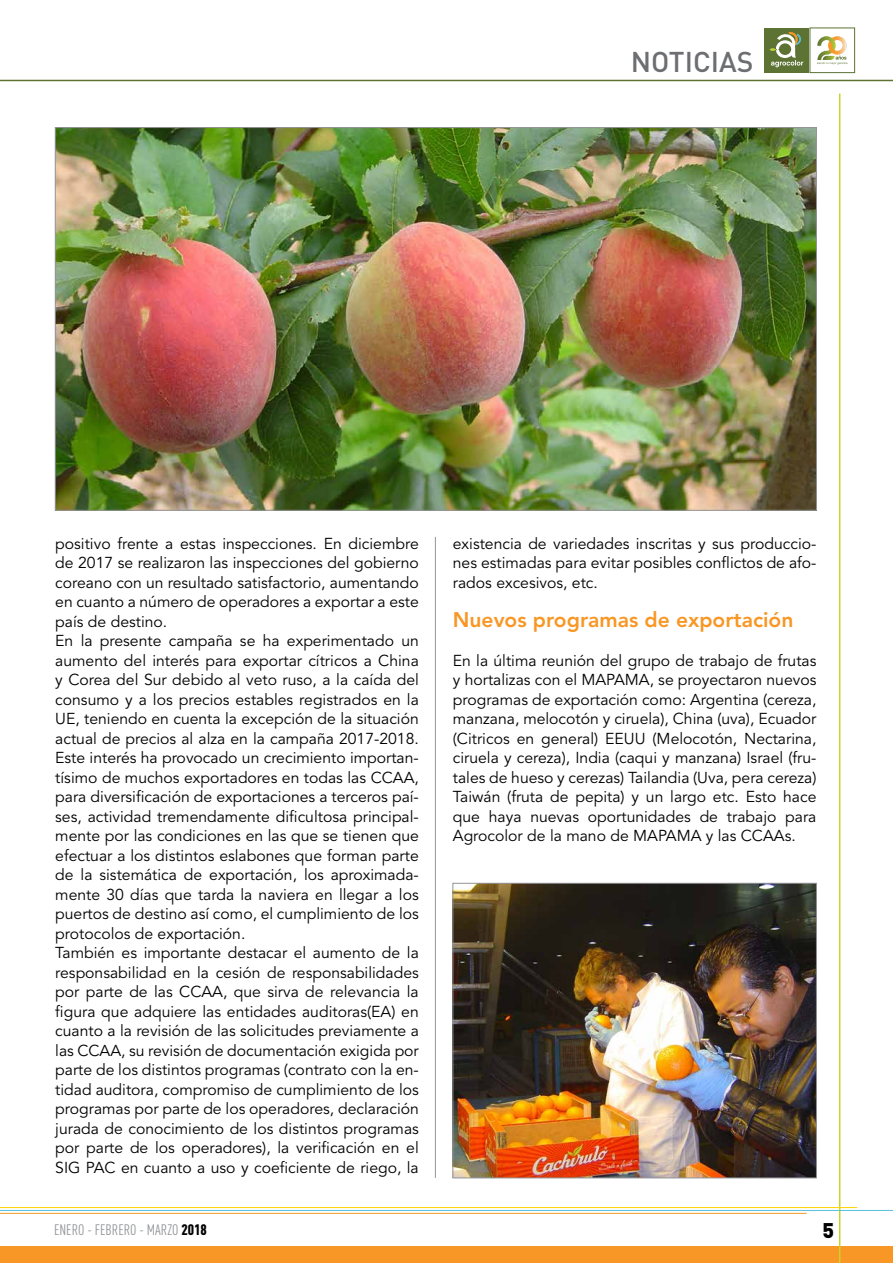
<style>
.page{position:relative;width:893px;height:1263px;background:#fff}
.page>*{position:absolute;margin:0;border:0;box-sizing:border-box;transform-origin:0 0}
.t1{font:500 28.35px "DIN";color:#6d6e71}
.t2{font:800 21px "Avenir LT Std";color:#f89725}
.t3{font:900 21px "DIN";color:#000}
.t4{font:15.75px/19.5px "Avenir LT Std";color:#000;text-align:justify}
.t5{font:15px "DIN Cond";color:#939598}
.s1{font-weight:900;color:#000}
</style>
<div class="page">
<div style="left:0;top:1246px;width:893px;height:17px;background:#f89725"></div>
<hr style="left:839px;top:94px;width:1px;height:1169px;background:#cad32b">
<hr style="left:0;top:1207px;width:857px;height:1px;background:#fed401">
<hr style="left:0;top:1213px;width:807px;height:1px;background:#f29a1f">
<hr style="left:0;top:80px;width:893px;height:1px;background:#5e7333">
<hr style="left:0;top:1210px;width:893px;height:1px;background:#57c0d9">
<div style="left:764px;top:28px;width:45px;height:45px;background:#5c7334"></div>
<svg style="left:769px;top:32px;width:34px;height:35px"></svg>
<div style="left:810px;top:28px;width:45px;height:45px;background:#fff;border:1px solid #5c7334"></div>
<svg style="left:817px;top:36px;width:30px;height:29px"></svg>
<hr style="left:435px;top:537px;width:1px;height:641px;background:#939598">
<img style="left:454px;top:885px;width:361px;height:291px">
<div style="left:452px;top:883px;width:365px;height:295px;border:1px solid #939598"></div>
<img style="left:57px;top:129px;width:758px;height:380px">
<h1 class="t1" style="left:631px;top:44px;width:124px">NOTICIAS</h1>
<p class="t4" style="left:55px;top:534px;width:365px;text-align:left">positivo frente a estas inspecciones. En diciembre de 2017 se realizaron las inspecciones del gobierno coreano con un resultado satisfactorio, aumentando en cuanto a número de operadores a exportar a este país de destino.<br>En la presente campaña se ha experimentado un aumento del interés para exportar cítricos a China y Corea del Sur debido al veto ruso, a la caída del consumo y a los precios estables registrados en la UE, teniendo en cuenta la excepción de la situación actual de precios al alza en la campaña 2017-2018.<br>Este interés ha provocado un crecimiento importan&shy;tísimo de muchos exportadores en todas las CCAA, para diversificación de exportaciones a terceros paí&shy;ses, actividad tremendamente dificultosa principal&shy;mente por las condiciones en las que se tienen que efectuar a los distintos eslabones que forman parte de la sistemática de exportación, los aproximada&shy;mente 30 días que tarda la naviera en llegar a los puertos de destino así como, el cumplimiento de los protocolos de exportación.<br>También es importante destacar el aumento de la responsabilidad en la cesión de responsabilidades por parte de las CCAA, que sirva de relevancia la figura que adquiere las entidades auditoras(EA) en cuanto a la revisión de las solicitudes previamente a las CCAA, su revisión de documentación exigida por parte de los distintos programas (contrato con la en&shy;tidad auditora, compromiso de cumplimiento de los programas por parte de los operadores, declaración jurada de conocimiento de los distintos programas por parte de los operadores), la verificación en el SIG PAC en cuanto a uso y coeficiente de riego, la</p>
<p class="t4" style="left:453px;top:534px;width:365px">existencia de variedades inscritas y sus produccio&shy;nes estimadas para evitar posibles conflictos de afo&shy;rados excesivos, etc.</p>
<h2 class="t2" style="left:453px;top:607px;width:342px">Nuevos programas de exportación</h2>
<p class="t4" style="left:453px;top:651px;width:365px">En la última reunión del grupo de trabajo de frutas y hortalizas con el MAPAMA, se proyectaron nuevos programas de exportación como: Argentina (cereza, manzana, melocotón y ciruela), China (uva), Ecuador (Citricos en general) EEUU (Melocotón, Nectarina, ciruela y cereza), India (caqui y manzana) Israel (fru&shy;tales de hueso y cerezas) Tailandia (Uva, pera cereza)<br>Taiwán (fruta de pepita) y un largo etc. Esto hace que haya nuevas oportunidades de trabajo para Agrocolor de la mano de MAPAMA y las CCAAs.</p>
<p class="t5" style="left:54px;top:1221px;width:154px">ENERO - FEBRERO - MARZO <span class="s1">2018</span></p>
<h2 class="t3" style="left:822px;top:1217px;width:13px">5</h2>
</div>
